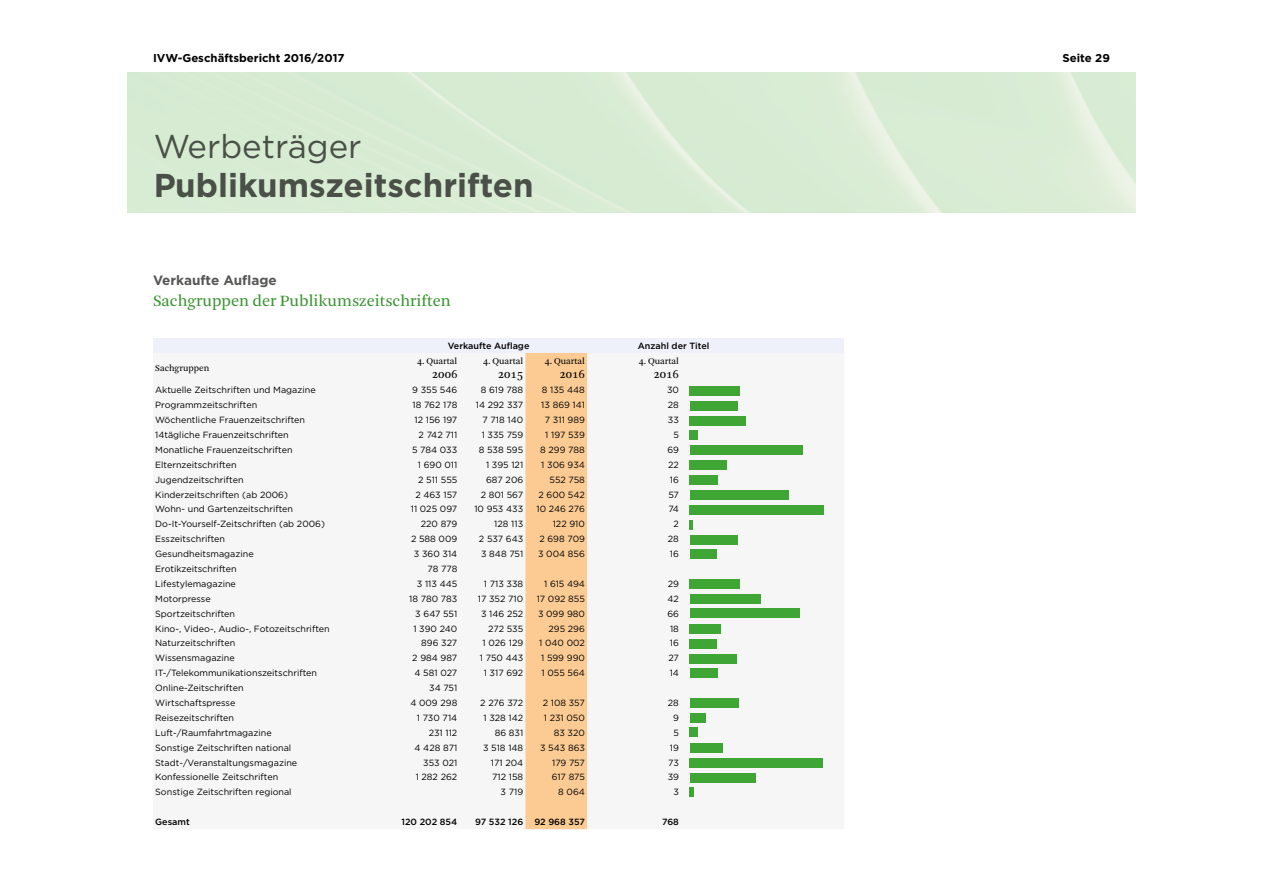
<style>
.page{position:relative;width:1263px;height:893px;background:#fff}
.page>*{position:absolute;margin:0;border:0;box-sizing:border-box;transform-origin:0 0}
.t1{font:700 33px "Gotham";color:#575756}
.t2{font:33px "Gotham";color:#575756}
.t3{font:16.5px "Arnhem Blond";color:#399430}
.t4{font:700 13.5px "Gotham";color:#575756}
.t5{font:12px "Arnhem Blond";color:#000}
.t6{font:700 11.4px "Gotham";color:#000}
.t7{font:9.3px "Arnhem Blond";color:#000}
.t8{font:9px "Gotham";color:#000}
.t9{font:500 9px "Gotham";color:#000}
</style>
<div class="page">
<svg style="left:153px;top:338px;width:691px;height:491px"></svg>
<div style="left:690px;top:461px;width:37px;height:9px;background:#3fa535"></div>
<div style="left:690px;top:401px;width:47px;height:9px;background:#3fa535"></div>
<p class="t6" style="left:153px;top:50px;width:193px">IVW-Geschäftsbericht 2016/2017</p>
<p class="t6" style="left:1062px;top:50px;width:49px">Seite 29</p>
<h1 class="t2" style="left:153px;top:125px;width:210px">Werbeträger</h1>
<h1 class="t1" style="left:153px;top:163px;width:382px">Publikumszeitschriften</h1>
<h3 class="t4" style="left:153px;top:271px;width:125px">Verkaufte Auflage</h3>
<h2 class="t3" style="left:153px;top:292px;width:299px">Sachgruppen der Publikumszeitschriften</h2>
<p class="t7" style="left:155px;top:363px;width:56px">Sachgruppen</p>
<p class="t9" style="left:448px;top:340px;width:83px">Verkaufte Auflage</p>
<p class="t9" style="left:638px;top:340px;width:73px">Anzahl der Titel</p>
<p class="t7" style="left:417px;top:356px;width:42px">4. Quartal</p>
<h3 class="t5" style="left:432px;top:367px;width:27px">2006</h3>
<p class="t7" style="left:483px;top:356px;width:42px">4. Quartal</p>
<h3 class="t5" style="left:498px;top:367px;width:27px">2015</h3>
<p class="t7" style="left:545px;top:356px;width:42px">4. Quartal</p>
<h3 class="t5" style="left:559px;top:367px;width:27px">2016</h3>
<p class="t7" style="left:639px;top:356px;width:42px">4. Quartal</p>
<h3 class="t5" style="left:654px;top:367px;width:27px">2016</h3>
<p class="t8" style="left:155px;top:384px;width:162px">Aktuelle Zeitschriften und Magazine</p>
<p class="t8" style="left:412px;top:384px;width:47px">9 355 546</p>
<p class="t8" style="left:481px;top:384px;width:44px">8 619 788</p>
<p class="t8" style="left:542px;top:384px;width:45px">8 135 448</p>
<p class="t8" style="left:667px;top:384px;width:13px">30</p>
<p class="t8" style="left:155px;top:399px;width:104px">Programmzeitschriften</p>
<p class="t8" style="left:412px;top:399px;width:46px">18 762 178</p>
<p class="t8" style="left:476px;top:399px;width:49px">14 292 337</p>
<p class="t8" style="left:541px;top:399px;width:45px">13 869 141</p>
<p class="t8" style="left:668px;top:399px;width:13px">28</p>
<p class="t8" style="left:155px;top:414px;width:151px">Wöchentliche Frauenzeitschriften</p>
<p class="t8" style="left:415px;top:414px;width:44px">12 156 197</p>
<p class="t8" style="left:482px;top:414px;width:42px">7 718 140</p>
<p class="t8" style="left:545px;top:414px;width:41px">7 311 989</p>
<p class="t8" style="left:668px;top:414px;width:13px">33</p>
<p class="t8" style="left:155px;top:429px;width:135px">14tägliche Frauenzeitschriften</p>
<p class="t8" style="left:419px;top:429px;width:40px">2 742 711</p>
<p class="t8" style="left:482px;top:429px;width:43px">1 335 759</p>
<p class="t8" style="left:545px;top:429px;width:41px">1 197 539</p>
<p class="t8" style="left:673px;top:429px;width:7px">5</p>
<p class="t8" style="left:155px;top:444px;width:139px">Monatliche Frauenzeitschriften</p>
<p class="t8" style="left:412px;top:444px;width:47px">5 784 033</p>
<p class="t8" style="left:479px;top:444px;width:46px">8 538 595</p>
<p class="t8" style="left:540px;top:444px;width:46px">8 299 788</p>
<p class="t8" style="left:667px;top:444px;width:13px">69</p>
<p class="t8" style="left:155px;top:459px;width:83px">Elternzeitschriften</p>
<p class="t8" style="left:418px;top:459px;width:41px">1 690 011</p>
<p class="t8" style="left:486px;top:459px;width:39px">1 395 121</p>
<p class="t8" style="left:541px;top:459px;width:45px">1 306 934</p>
<p class="t8" style="left:668px;top:459px;width:12px">22</p>
<p class="t8" style="left:155px;top:474px;width:90px">Jugendzeitschriften</p>
<p class="t8" style="left:418px;top:474px;width:41px">2 511 555</p>
<p class="t8" style="left:486px;top:474px;width:39px">687 206</p>
<p class="t8" style="left:550px;top:474px;width:37px">552 758</p>
<p class="t8" style="left:670px;top:474px;width:11px">16</p>
<p class="t8" style="left:155px;top:489px;width:134px">Kinderzeitschriften (ab 2006)</p>
<p class="t8" style="left:415px;top:489px;width:43px">2 463 157</p>
<p class="t8" style="left:481px;top:489px;width:44px">2 801 567</p>
<p class="t8" style="left:538px;top:489px;width:48px">2 600 542</p>
<p class="t8" style="left:668px;top:489px;width:12px">57</p>
<p class="t8" style="left:155px;top:503px;width:139px">Wohn- und Gartenzeitschriften</p>
<p class="t8" style="left:411px;top:503px;width:48px">11 025 097</p>
<p class="t8" style="left:474px;top:503px;width:50px">10 953 433</p>
<p class="t8" style="left:536px;top:503px;width:50px">10 246 276</p>
<p class="t8" style="left:668px;top:503px;width:12px">74</p>
<p class="t8" style="left:155px;top:518px;width:171px">Do-It-Yourself-Zeitschriften (ab 2006)</p>
<p class="t8" style="left:421px;top:518px;width:38px">220 879</p>
<p class="t8" style="left:494px;top:518px;width:30px">128 113</p>
<p class="t8" style="left:553px;top:518px;width:34px">122 910</p>
<p class="t8" style="left:674px;top:518px;width:7px">2</p>
<p class="t8" style="left:155px;top:533px;width:71px">Esszeitschriften</p>
<p class="t8" style="left:411px;top:533px;width:48px">2 588 009</p>
<p class="t8" style="left:479px;top:533px;width:46px">2 537 643</p>
<p class="t8" style="left:539px;top:533px;width:47px">2 698 709</p>
<p class="t8" style="left:668px;top:533px;width:13px">28</p>
<p class="t8" style="left:155px;top:548px;width:100px">Gesundheitsmagazine</p>
<p class="t8" style="left:414px;top:548px;width:45px">3 360 314</p>
<p class="t8" style="left:481px;top:548px;width:44px">3 848 751</p>
<p class="t8" style="left:538px;top:548px;width:48px">3 004 856</p>
<p class="t8" style="left:670px;top:548px;width:11px">16</p>
<p class="t8" style="left:155px;top:563px;width:83px">Erotikzeitschriften</p>
<p class="t8" style="left:427px;top:563px;width:31px">78 778</p>
<p class="t8" style="left:155px;top:578px;width:82px">Lifestylemagazine</p>
<p class="t8" style="left:417px;top:578px;width:42px">3 113 445</p>
<p class="t8" style="left:484px;top:578px;width:41px">1 713 338</p>
<p class="t8" style="left:544px;top:578px;width:42px">1 615 494</p>
<p class="t8" style="left:668px;top:578px;width:13px">29</p>
<p class="t8" style="left:155px;top:593px;width:57px">Motorpresse</p>
<p class="t8" style="left:409px;top:593px;width:50px">18 780 783</p>
<p class="t8" style="left:478px;top:593px;width:47px">17 352 710</p>
<p class="t8" style="left:537px;top:593px;width:50px">17 092 855</p>
<p class="t8" style="left:667px;top:593px;width:13px">42</p>
<p class="t8" style="left:155px;top:608px;width:81px">Sportzeitschriften</p>
<p class="t8" style="left:415px;top:608px;width:44px">3 647 551</p>
<p class="t8" style="left:481px;top:608px;width:44px">3 146 252</p>
<p class="t8" style="left:538px;top:608px;width:48px">3 099 980</p>
<p class="t8" style="left:667px;top:608px;width:13px">66</p>
<p class="t8" style="left:155px;top:623px;width:176px">Kino-, Video-, Audio-, Fotozeitschriften</p>
<p class="t8" style="left:413px;top:623px;width:45px">1 390 240</p>
<p class="t8" style="left:488px;top:623px;width:37px">272 535</p>
<p class="t8" style="left:548px;top:623px;width:38px">295 296</p>
<p class="t8" style="left:670px;top:623px;width:10px">18</p>
<p class="t8" style="left:155px;top:637px;width:82px">Naturzeitschriften</p>
<p class="t8" style="left:421px;top:637px;width:38px">896 327</p>
<p class="t8" style="left:483px;top:637px;width:42px">1 026 129</p>
<p class="t8" style="left:539px;top:637px;width:47px">1 040 002</p>
<p class="t8" style="left:670px;top:637px;width:11px">16</p>
<p class="t8" style="left:155px;top:652px;width:81px">Wissensmagazine</p>
<p class="t8" style="left:412px;top:652px;width:47px">2 984 987</p>
<p class="t8" style="left:480px;top:652px;width:45px">1 750 443</p>
<p class="t8" style="left:541px;top:652px;width:45px">1 599 990</p>
<p class="t8" style="left:668px;top:652px;width:12px">27</p>
<p class="t8" style="left:155px;top:667px;width:163px">IT-/Telekommunikationszeitschriften</p>
<p class="t8" style="left:414px;top:667px;width:44px">4 581 027</p>
<p class="t8" style="left:484px;top:667px;width:41px">1 317 692</p>
<p class="t8" style="left:541px;top:667px;width:45px">1 055 564</p>
<p class="t8" style="left:670px;top:667px;width:11px">14</p>
<p class="t8" style="left:155px;top:682px;width:90px">Online-Zeitschriften</p>
<p class="t8" style="left:429px;top:682px;width:30px">34 751</p>
<p class="t8" style="left:155px;top:697px;width:82px">Wirtschaftspresse</p>
<p class="t8" style="left:410px;top:697px;width:49px">4 009 298</p>
<p class="t8" style="left:480px;top:697px;width:45px">2 276 372</p>
<p class="t8" style="left:543px;top:697px;width:44px">2 108 357</p>
<p class="t8" style="left:668px;top:697px;width:13px">28</p>
<p class="t8" style="left:155px;top:712px;width:80px">Reisezeitschriften</p>
<p class="t8" style="left:417px;top:712px;width:42px">1 730 714</p>
<p class="t8" style="left:483px;top:712px;width:41px">1 328 142</p>
<p class="t8" style="left:544px;top:712px;width:43px">1 231 050</p>
<p class="t8" style="left:673px;top:712px;width:7px">9</p>
<p class="t8" style="left:155px;top:727px;width:118px">Luft-/Raumfahrtmagazine</p>
<p class="t8" style="left:429px;top:727px;width:30px">231 112</p>
<p class="t8" style="left:495px;top:727px;width:30px">86 831</p>
<p class="t8" style="left:554px;top:727px;width:33px">83 320</p>
<p class="t8" style="left:673px;top:727px;width:7px">5</p>
<p class="t8" style="left:155px;top:742px;width:138px">Sonstige Zeitschriften national</p>
<p class="t8" style="left:415px;top:742px;width:44px">4 428 871</p>
<p class="t8" style="left:483px;top:742px;width:42px">3 518 148</p>
<p class="t8" style="left:540px;top:742px;width:46px">3 543 863</p>
<p class="t8" style="left:670px;top:742px;width:11px">19</p>
<p class="t8" style="left:155px;top:757px;width:144px">Stadt-/Veranstaltungsmagazine</p>
<p class="t8" style="left:423px;top:757px;width:36px">353 021</p>
<p class="t8" style="left:491px;top:757px;width:34px">171 204</p>
<p class="t8" style="left:552px;top:757px;width:34px">179 757</p>
<p class="t8" style="left:668px;top:757px;width:12px">73</p>
<p class="t8" style="left:155px;top:771px;width:124px">Konfessionelle Zeitschriften</p>
<p class="t8" style="left:416px;top:771px;width:43px">1 282 262</p>
<p class="t8" style="left:492px;top:771px;width:33px">712 158</p>
<p class="t8" style="left:552px;top:771px;width:35px">617 875</p>
<p class="t8" style="left:668px;top:771px;width:13px">39</p>
<p class="t8" style="left:155px;top:786px;width:138px">Sonstige Zeitschriften regional</p>
<p class="t8" style="left:500px;top:786px;width:24px">3 719</p>
<p class="t8" style="left:558px;top:786px;width:28px">8 064</p>
<p class="t8" style="left:673px;top:786px;width:7px">3</p>
<p class="t9" style="left:155px;top:816px;width:36px">Gesamt</p>
<p class="t9" style="left:401px;top:816px;width:57px">120 202 854</p>
<p class="t9" style="left:475px;top:816px;width:111px">97 532 126 92 968 357</p>
<p class="t9" style="left:662px;top:816px;width:18px">768</p>
</div>
